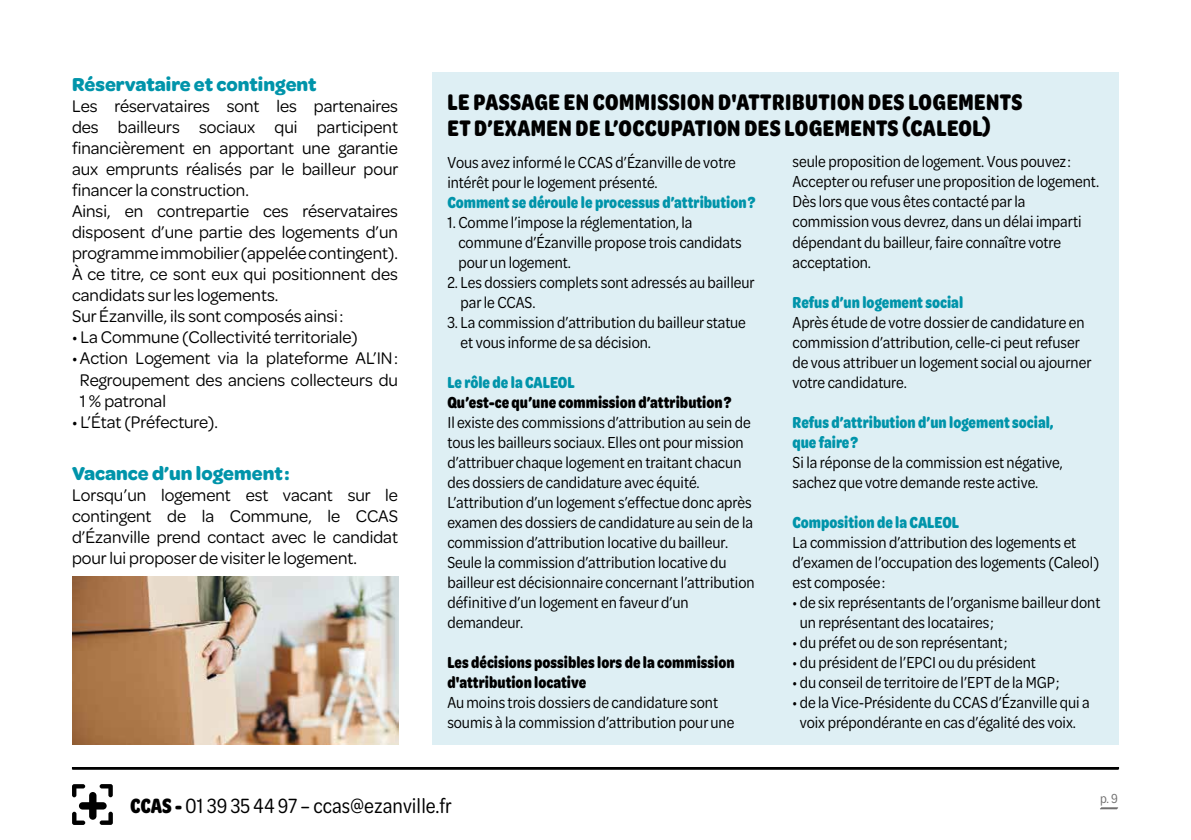
<style>
.page{position:relative;width:1191px;height:840px;background:#fff}
.page>*{position:absolute;margin:0;border:0;box-sizing:border-box;transform-origin:0 0}
.t1{font:700 24px/26px "Omnes Cond";letter-spacing:.02em;color:#000}
.t2{font:22px "Omnes Narrow";color:#000}
.t3{font:700 20px "Omnes";color:#0094aa}
.t4{font:18px/21px "Omnes";color:#000;text-align:justify}
.t5{font:17px/20px "Omnes Cond";color:#000}
.t6{font:700 17px/20.2px "Omnes Cond";color:#0094aa}
.t7{font:700 17px/20px "Omnes Cond";color:#000}
.t8{font:14px "Omnes Narrow";color:#706f6f}
.s1{font-weight:700}
</style>
<div class="page">
<svg style="left:1100px;top:807px;width:18px;height:2px"></svg>
<hr style="left:72px;top:767px;width:1047px;height:2px;background:#000">
<div style="left:432px;top:72px;width:687px;height:672px;background:#deeff4"></div>
<svg style="left:72px;top:784px;width:41px;height:40px"></svg>
<img style="left:72px;top:576px;width:326px;height:168px">
<p class="t3" style="left:72px;top:70px;width:246px">Réservataire et contingent</p>
<p class="t4" style="left:72px;top:94px;width:328px;text-align:left">Les réservataires sont les partenaires des bailleurs sociaux qui participent financièrement en apportant une garantie aux emprunts réalisés par le bailleur pour financer la construction.<br>Ainsi, en contrepartie ces réservataires disposent d’une partie des logements d’un programme immobilier (appelée contingent).<br>À ce titre, ce sont eux qui positionnent des candidats sur les logements.<br>Sur Ézanville, ils sont composés ainsi :</p>
<p class="t4" style="left:72px;top:326px;width:287px">• La Commune (Collectivité territoriale)</p>
<p class="t4" style="left:80px;top:347px;width:319px;text-indent:-8px">• Action Logement via la plateforme AL’IN :<br>Regroupement des anciens collecteurs du 1 % patronal</p>
<p class="t4" style="left:72px;top:410px;width:147px">• L’État (Préfecture).</p>
<p class="t3" style="left:72px;top:459px;width:219px">Vacance d’un logement :</p>
<p class="t4" style="left:72px;top:483px;width:327px">Lorsqu’un logement est vacant sur le contingent de la Commune, le CCAS d’Ézanville prend contact avec le candidat pour lui proposer de visiter le logement.</p>
<h1 class="t1" style="left:447px;top:88px;width:576px">LE PASSAGE EN COMMISSION D'ATTRIBUTION DES LOGEMENTS<br>ET D’EXAMEN DE L’OCCUPATION DES LOGEMENTS (CALEOL)</h1>
<p class="t5" style="left:447px;top:151px;width:290px">Vous avez informé le CCAS d’Ézanville de votre intérêt pour le logement présenté.</p>
<p class="t6" style="left:447px;top:191px;width:310px">Comment se déroule le processus d’attribution ?</p>
<p class="t5" style="left:458px;top:211px;width:285px;text-indent:-11px">1. Comme l’impose la réglementation, la commune d’Ézanville propose trois candidats pour un logement.</p>
<p class="t5" style="left:460px;top:271px;width:295px;text-indent:-13px">2. Les dossiers complets sont adressés au bailleur par le CCAS.</p>
<p class="t5" style="left:460px;top:311px;width:287px;text-indent:-13px">3. La commission d’attribution du bailleur statue et vous informe de sa décision.</p>
<p class="t6" style="left:447px;top:371px;width:129px">Le rôle de la CALEOL</p>
<p class="t7" style="left:447px;top:391px;width:286px">Qu’est-ce qu’une commission d’attribution ?</p>
<p class="t5" style="left:447px;top:411px;width:309px">Il existe des commissions d’attribution au sein de tous les bailleurs sociaux. Elles ont pour mission d’attribuer chaque logement en traitant chacun des dossiers de candidature avec équité.<br>L’attribution d’un logement s’effectue donc après examen des dossiers de candidature au sein de la commission d’attribution locative du bailleur.<br>Seule la commission d’attribution locative du bailleur est décisionnaire concernant l’attribution définitive d’un logement en faveur d’un demandeur.</p>
<p class="t7" style="left:447px;top:651px;width:289px">Les décisions possibles lors de la commission d'attribution locative</p>
<p class="t5" style="left:447px;top:691px;width:288px">Au moins trois dossiers de candidature sont soumis à la commission d’attribution pour une</p>
<p class="t5" style="left:792px;top:151px;width:308px">seule proposition de logement. Vous pouvez :<br>Accepter ou refuser une proposition de logement.<br>Dès lors que vous êtes contacté par la commission vous devrez, dans un délai imparti dépendant du bailleur, faire connaître votre acceptation.</p>
<p class="t6" style="left:792px;top:291px;width:172px">Refus d’un logement social</p>
<p class="t5" style="left:792px;top:311px;width:300px">Après étude de votre dossier de candidature en commission d’attribution, celle-ci peut refuser de vous attribuer un logement social ou ajourner votre candidature.</p>
<p class="t6" style="left:792px;top:411px;width:263px">Refus d’attribution d’un logement social, que faire ?</p>
<p class="t5" style="left:792px;top:451px;width:272px">Si la réponse de la commission est négative, sachez que votre demande reste active.</p>
<p class="t6" style="left:792px;top:511px;width:168px">Composition de la CALEOL</p>
<p class="t5" style="left:792px;top:531px;width:308px">La commission d’attribution des logements et d’examen de l’occupation des logements (Caleol) est composée :</p>
<p class="t5" style="left:799px;top:591px;width:302px;text-indent:-7px">• de six représentants de l’organisme bailleur dont un représentant des locataires ;</p>
<p class="t5" style="left:792px;top:631px;width:216px">• du préfet ou de son représentant ;</p>
<p class="t5" style="left:792px;top:651px;width:245px">• du président de l’EPCI ou du président</p>
<p class="t5" style="left:792px;top:671px;width:269px">• du conseil de territoire de l’EPT de la MGP ;</p>
<p class="t5" style="left:792px;top:691px;width:299px;text-align:center">• de la Vice-Présidente du CCAS d’Ézanville qui a voix prépondérante en cas d’égalité des voix.</p>
<p class="t2" style="left:130px;top:790px;width:323px"><span class="s1">CCAS -</span> 01 39 35 44 97 – ccas@ezanville.fr</p>
<p class="t8" style="left:1100px;top:789px;width:19px">p. 9</p>
</div>
